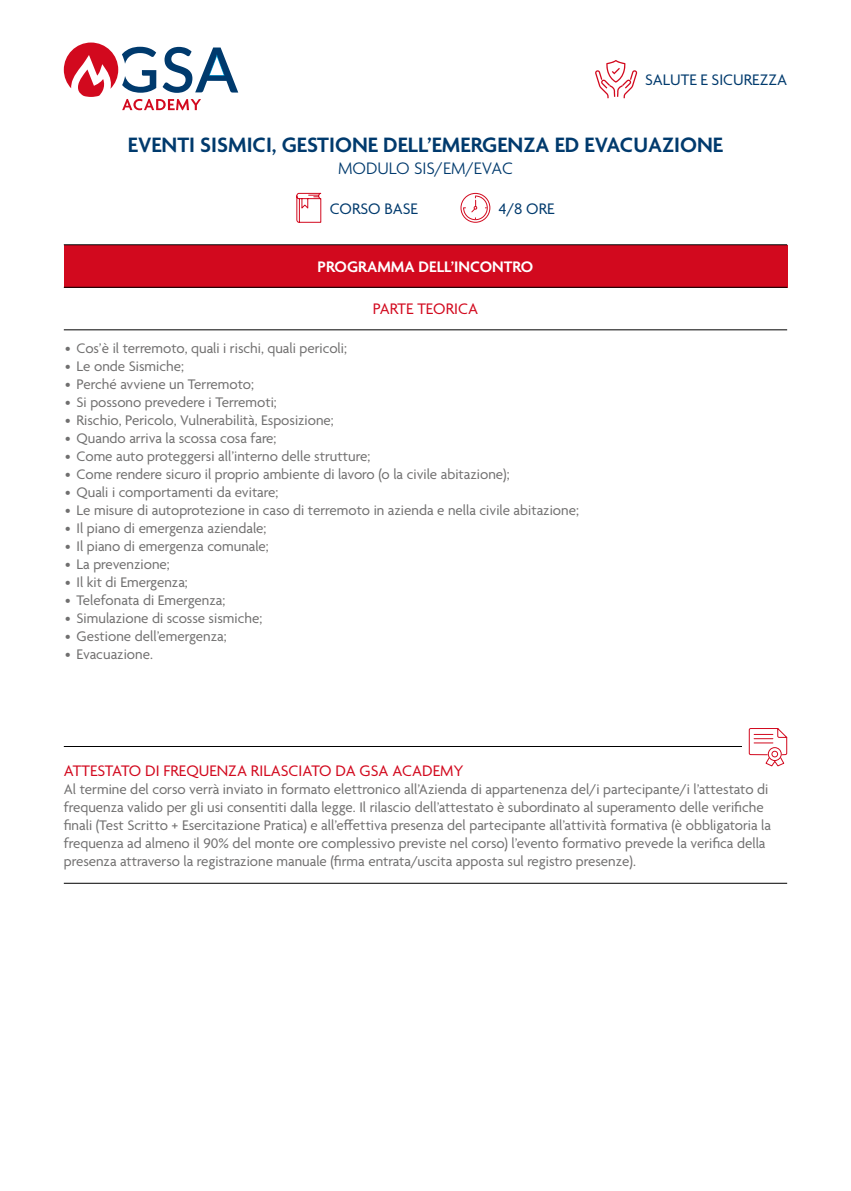
<style>
.page{position:relative;width:851px;height:1191px;background:#fff}
.page>*{position:absolute;margin:0;border:0;box-sizing:border-box;transform-origin:0 0}
.t1{font:600 22.5px "Agenda";color:#003a6d}
.t2{font:300 18px "Agenda";color:#003a6d}
.t3{font:16.5px "Agenda";color:#d2091e}
.t4{font:16.5px "Agenda";color:#003a6d}
.t5{font:600 16.5px "Agenda";color:#fff}
.t6{font:15px/18px "Agenda";color:#706f6f}
</style>
<div class="page">
<svg style="left:64px;top:43px;width:174px;height:67px"></svg>
<div style="left:64px;top:245px;width:723px;height:42px;background:#d2091e"></div>
<hr style="left:64px;top:244px;width:723px;height:1px;background:#000">
<hr style="left:64px;top:287px;width:723px;height:1px;background:#000">
<hr style="left:64px;top:329px;width:723px;height:1px;background:#000">
<hr style="left:64px;top:746px;width:723px;height:1px;background:#000">
<hr style="left:64px;top:883px;width:723px;height:1px;background:#000">
<div style="left:742px;top:725px;width:49px;height:45px;background:#fff"></div>
<svg style="left:748px;top:728px;width:39px;height:39px"></svg>
<svg style="left:296px;top:192px;width:25px;height:31px"></svg>
<svg style="left:460px;top:192px;width:30px;height:31px"></svg>
<svg style="left:595px;top:60px;width:42px;height:38px"></svg>
<p class="t4" style="left:645px;top:71px;width:143px">SALUTE E SICUREZZA</p>
<h1 class="t1" style="left:128px;top:133px;width:596px">EVENTI SISMICI, GESTIONE DELL’EMERGENZA ED EVACUAZIONE</h1>
<p class="t2" style="left:338px;top:158px;width:176px">MODULO SIS/EM/EVAC</p>
<p class="t4" style="left:330px;top:200px;width:89px">CORSO BASE</p>
<p class="t4" style="left:499px;top:200px;width:57px">4/8 ORE</p>
<p class="t5" style="left:317px;top:258px;width:217px">PROGRAMMA DELL’INCONTRO</p>
<p class="t3" style="left:373px;top:300px;width:107px">PARTE TEORICA</p>
<p class="t6" style="left:65px;top:340px;width:283px">• Cos’è il terremoto, quali i rischi, quali pericoli;</p>
<p class="t6" style="left:65px;top:358px;width:120px">• Le onde Sismiche;</p>
<p class="t6" style="left:65px;top:376px;width:190px">• Perché avviene un Terremoto;</p>
<p class="t6" style="left:65px;top:394px;width:213px">• Si possono prevedere i Terremoti;</p>
<p class="t6" style="left:65px;top:412px;width:270px">• Rischio, Pericolo, Vulnerabilità, Esposizione;</p>
<p class="t6" style="left:65px;top:430px;width:213px">• Quando arriva la scossa cosa fare;</p>
<p class="t6" style="left:65px;top:448px;width:306px">• Come auto proteggersi all’interno delle strutture;</p>
<p class="t6" style="left:65px;top:466px;width:445px">• Come rendere sicuro il proprio ambiente di lavoro (o la civile abitazione);</p>
<p class="t6" style="left:65px;top:484px;width:214px">• Quali i comportamenti da evitare;</p>
<p class="t6" style="left:65px;top:502px;width:515px">• Le misure di autoprotezione in caso di terremoto in azienda e nella civile abitazione;</p>
<p class="t6" style="left:65px;top:520px;width:202px">• Il piano di emergenza aziendale;</p>
<p class="t6" style="left:65px;top:538px;width:205px">• Il piano di emergenza comunale;</p>
<p class="t6" style="left:65px;top:556px;width:106px">• La prevenzione;</p>
<p class="t6" style="left:65px;top:574px;width:124px">• Il kit di Emergenza;</p>
<p class="t6" style="left:65px;top:592px;width:161px">• Telefonata di Emergenza;</p>
<p class="t6" style="left:65px;top:610px;width:198px">• Simulazione di scosse sismiche;</p>
<p class="t6" style="left:65px;top:628px;width:163px">• Gestione dell’emergenza;</p>
<p class="t6" style="left:65px;top:646px;width:89px">• Evacuazione.</p>
<p class="t3" style="left:64px;top:761px;width:401px">ATTESTATO DI FREQUENZA RILASCIATO DA GSA ACADEMY</p>
<p class="t6" style="left:64px;top:781px;width:708px">Al termine del corso verrà inviato in formato elettronico all’Azienda di appartenenza del/i partecipante/i l’attestato di frequenza valido per gli usi consentiti dalla legge. Il rilascio dell’attestato è subordinato al superamento delle verifiche finali (Test Scritto + Esercitazione Pratica) e all’effettiva presenza del partecipante all’attività formativa (è obbligatoria la frequenza ad almeno il 90% del monte ore complessivo previste nel corso) l’evento formativo prevede la verifica della presenza attraverso la registrazione manuale (firma entrata/uscita apposta sul registro presenze).</p>
</div>
